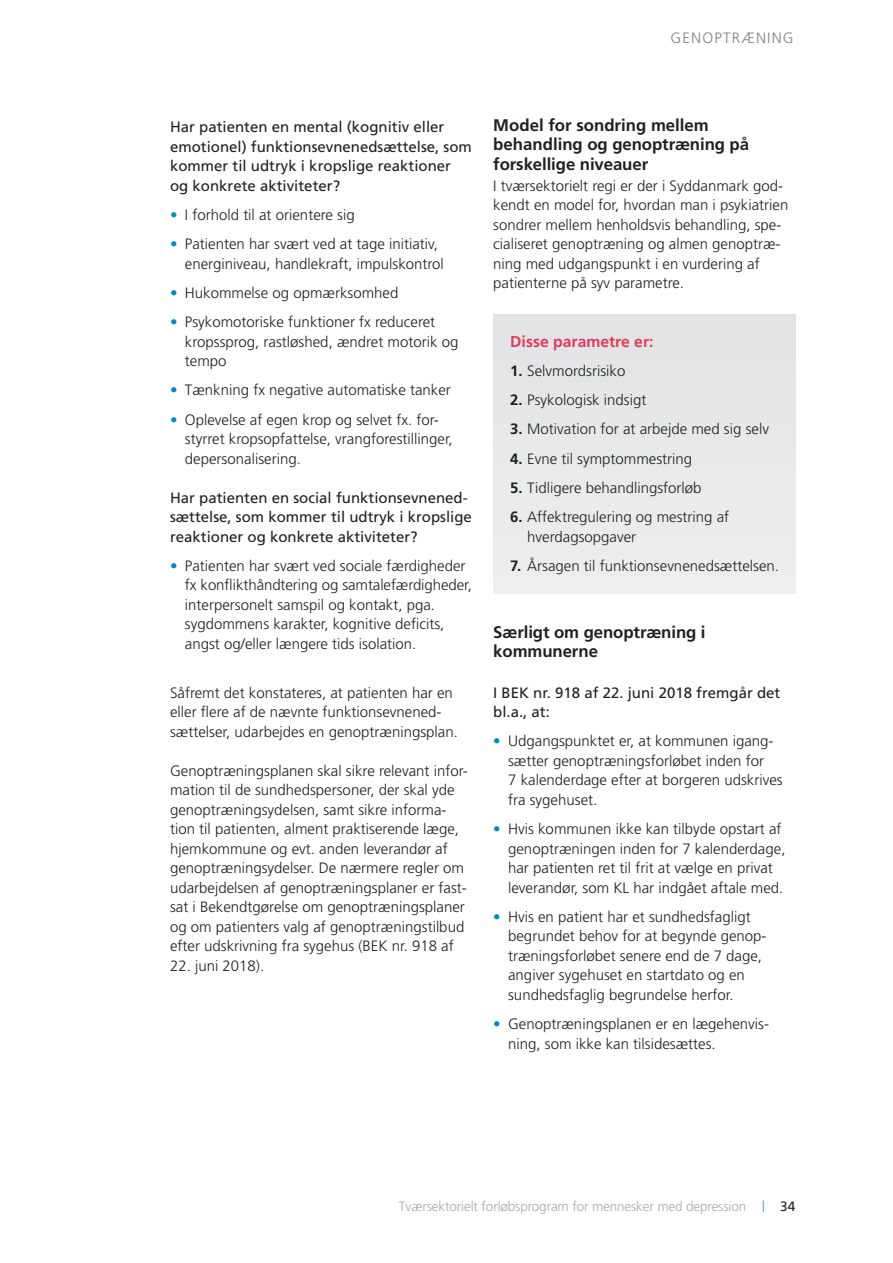
<style>
.page{position:relative;width:893px;height:1263px;background:#fff}
.page>*{position:absolute;margin:0;border:0;box-sizing:border-box;transform-origin:0 0}
.t1{font:700 16.8px/19.5px "Frutiger";letter-spacing:-.005em;color:#231f20}
.t2{font:700 15.75px "Frutiger";color:#e23b59}
.t3{font:300 15px/19.5px "Frutiger";color:#231f20}
.t4{font:15px/19.5px "Frutiger";color:#231f20}
.t5{font:300 15px "Frutiger";letter-spacing:.08em;color:#808285}
.t6{font:300 13.5px "Frutiger";letter-spacing:-.01em;color:#a8a9ad}
.t7{font:13.5px "Frutiger";color:#231f20}
.s1{font-weight:700;color:#0088c1}
.s2{font-weight:700}
</style>
<div class="page">
<svg style="left:763px;top:1200px;width:1px;height:12px"></svg>
<div style="left:493px;top:315px;width:302px;height:278px;background:#e8e9ea"></div>
<p class="t5" style="left:670px;top:29px;width:125px">GENOPTRÆNING</p>
<p class="t4" style="left:170px;top:117px;width:303px">Har patienten en mental (kognitiv eller emotionel) funktionsevnenedsættelse, som kommer til udtryk i kropslige reaktioner og konkrete aktiviteter?</p>
<p class="t3" style="left:170px;top:205px;width:186px"><span class="s1">•</span> I forhold til at orientere sig</p>
<p class="t3" style="left:185px;top:234px;width:260px;text-indent:-15px"><span class="s1">•</span> Patienten har svært ved at tage initiativ, energiniveau, handlekraft, impulskontrol</p>
<p class="t3" style="left:170px;top:283px;width:230px"><span class="s1">•</span> Hukommelse og opmærksomhed</p>
<p class="t3" style="left:185px;top:312px;width:275px;text-indent:-15px"><span class="s1">•</span> Psykomotoriske funktioner fx reduceret kropssprog, rastløshed, ændret motorik og tempo</p>
<p class="t3" style="left:170px;top:381px;width:282px"><span class="s1">•</span> Tænkning fx negative automatiske tanker</p>
<p class="t3" style="left:185px;top:410px;width:269px;text-indent:-15px"><span class="s1">•</span> Oplevelse af egen krop og selvet fx. for&shy;styrret kropsopfattelse, vrangforestillinger, depersonalisering.</p>
<p class="t4" style="left:170px;top:488px;width:303px">Har patienten en social funktionsevnened&shy;sættelse, som kommer til udtryk i kropslige reaktioner og konkrete aktiviteter?</p>
<p class="t3" style="left:185px;top:556px;width:288px;text-indent:-15px"><span class="s1">•</span> Patienten har svært ved sociale færdigheder fx konfikthåndtering og samtalefærdigheder, interpersonelt samspil og kontakt, pga. sygdommens karakter, kognitive defcits, angst og/eller længere tids isolation.</p>
<p class="t3" style="left:170px;top:683px;width:289px">Såfremt det konstateres, at patienten har en eller fere af de nævnte funktionsevnened&shy;sættelser, udarbejdes en genoptræningsplan.</p>
<p class="t3" style="left:170px;top:761px;width:299px">Genoptræningsplanen skal sikre relevant infor&shy;mation til de sundhedspersoner, der skal yde genoptræningsydelsen, samt sikre informa&shy;tion til patienten, alment praktiserende læge, hjemkommune og evt. anden leverandør af genoptræningsydelser. De nærmere regler om udarbejdelsen af genoptræningsplaner er fast&shy;sat i Bekendtgørelse om genoptræningsplaner og om patienters valg af genoptræningstilbud efter udskrivning fra sygehus (BEK nr. 918 af</p>
<p class="t3" style="left:170px;top:956px;width:96px">22. juni 2018).</p>
<h4 class="t1" style="left:493px;top:115px;width:257px">Model for sondring mellem behandling og genoptræning på forskellige niveauer</h4>
<p class="t3" style="left:493px;top:176px;width:297px">I tværsektorielt regi er der i Syddanmark god&shy;kendt en model for, hvordan man i psykiatrien sondrer mellem henholdsvis behandling, spe&shy;cialiseret genoptræning og almen genoptræ&shy;ning med udgangspunkt i en vurdering af patienterne på syv parametre.</p>
<h5 class="t2" style="left:510px;top:332px;width:145px">Disse parametre er:</h5>
<p class="t3" style="left:510px;top:361px;width:117px"><span class="s2">1.</span> Selvmordsrisiko</p>
<p class="t3" style="left:510px;top:390px;width:138px"><span class="s2">2.</span> Psykologisk indsigt</p>
<p class="t3" style="left:510px;top:420px;width:260px"><span class="s2">3.</span> Motivation for at arbejde med sig selv</p>
<p class="t3" style="left:510px;top:449px;width:183px"><span class="s2">4.</span> Evne til symptommestring</p>
<p class="t3" style="left:510px;top:478px;width:193px"><span class="s2">5.</span> Tidligere behandlingsforløb</p>
<p class="t3" style="left:527px;top:507px;width:203px;text-indent:-17px"><span class="s2">6.</span> Affektregulering og mestring af hverdagsopgaver</p>
<p class="t3" style="left:510px;top:556px;width:270px"><span class="s2">7.</span> Årsagen til funktionsevnenedsættelsen.</p>
<h4 class="t1" style="left:493px;top:622px;width:214px">Særligt om genoptræning i kommunerne</h4>
<p class="t4" style="left:493px;top:683px;width:289px">I BEK nr. 918 af 22. juni 2018 fremgår det bl.a., at:</p>
<p class="t3" style="left:508px;top:732px;width:276px;text-indent:-15px"><span class="s1">•</span> Udgangspunktet er, at kommunen igang&shy;sætter genoptræningsforløbet inden for<br>7 kalenderdage efter at borgeren udskrives fra sygehuset.</p>
<p class="t3" style="left:508px;top:819px;width:279px;text-indent:-15px"><span class="s1">•</span> Hvis kommunen ikke kan tilbyde opstart af genoptræningen inden for 7 kalenderdage, har patienten ret til frit at vælge en privat leverandør, som KL har indgået aftale med.</p>
<p class="t3" style="left:508px;top:907px;width:260px;text-indent:-15px"><span class="s1">•</span> Hvis en patient har et sundhedsfagligt begrundet behov for at begynde genop&shy;træningsforløbet senere end de 7 dage, angiver sygehuset en startdato og en sundhedsfaglig begrundelse herfor.</p>
<p class="t3" style="left:508px;top:1014px;width:262px;text-indent:-15px"><span class="s1">•</span> Genoptræningsplanen er en lægehenvis&shy;ning, som ikke kan tilsidesættes.</p>
<p class="t6" style="left:399px;top:1199px;width:349px">Tværsektorielt forløbsprogram for mennesker med depression</p>
<p class="t7" style="left:780px;top:1198px;width:17px">34</p>
</div>
